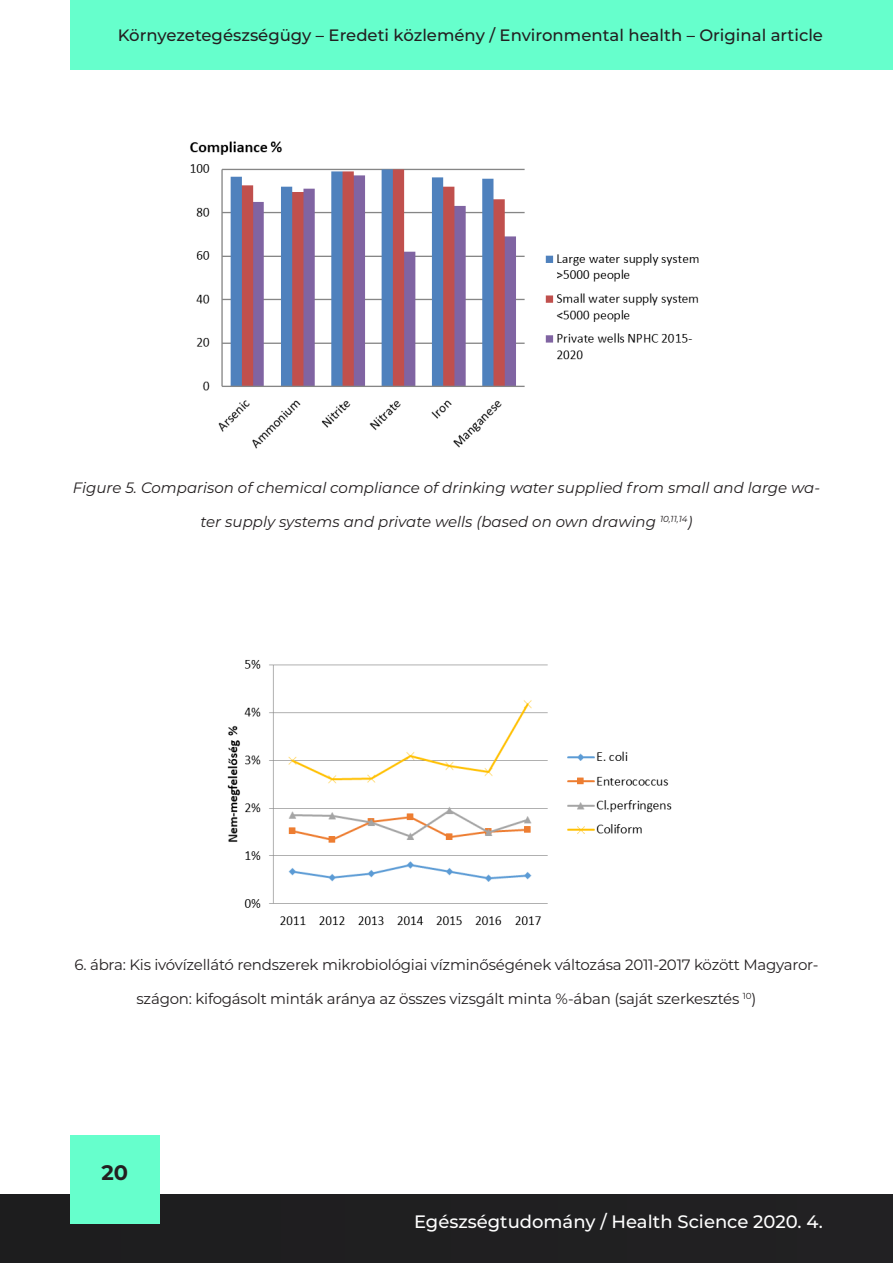
<style>
.page{position:relative;width:893px;height:1263px;background:#fff}
.page>*{position:absolute;margin:0;border:0;box-sizing:border-box;transform-origin:0 0}
.t1{font:700 21px "Montserrat";color:#231f20}
.t2{font:500 18px "Montserrat";color:#fff}
.t3{font:500 16.5px "Montserrat";color:#231f20}
.t4{font:15px "Montserrat";letter-spacing:-.015em;color:#231f20}
.t5{font:italic 15px "Montserrat";color:#231f20}
</style>
<div class="page">
<div style="left:0;top:1195px;width:892px;height:68px;background:#201f21"></div>
<div style="left:70px;top:1135px;width:89px;height:89px;background:#6fc"></div>
<div style="left:70px;top:0;width:823px;height:69px;background:#6fc"></div>
<img style="left:190px;top:141px;width:509px;height:308px">
<img style="left:227px;top:660px;width:445px;height:266px">
<p class="t3" style="left:118px;top:24px;width:707px">Környezetegészségügy – Eredeti közlemény / Environmental health – Original article</p>
<p class="t5" style="left:73px;top:478px;width:749px">Figure 5. Comparison of chemical compliance of drinking water supplied from small and large wa-</p>
<p class="t5" style="left:200px;top:512px;width:494px">ter supply systems and private wells (based on own drawing <sup>10,11,14</sup>)</p>
<p class="t4" style="left:74px;top:954px;width:746px">6. ábra: Kis ivóvízellátó rendszerek mikrobiológiai vízminőségének változása 2011-2017 között Magyaror-</p>
<p class="t4" style="left:136px;top:988px;width:621px">szágon: kifogásolt minták aránya az összes vizsgált minta %-ában (saját szerkesztés <sup>10</sup>)</p>
<h1 class="t1" style="left:102px;top:1157px;width:28px">20</h1>
<p class="t2" style="left:414px;top:1209px;width:410px">Egészségtudomány / Health Science 2020. 4.</p>
</div>
